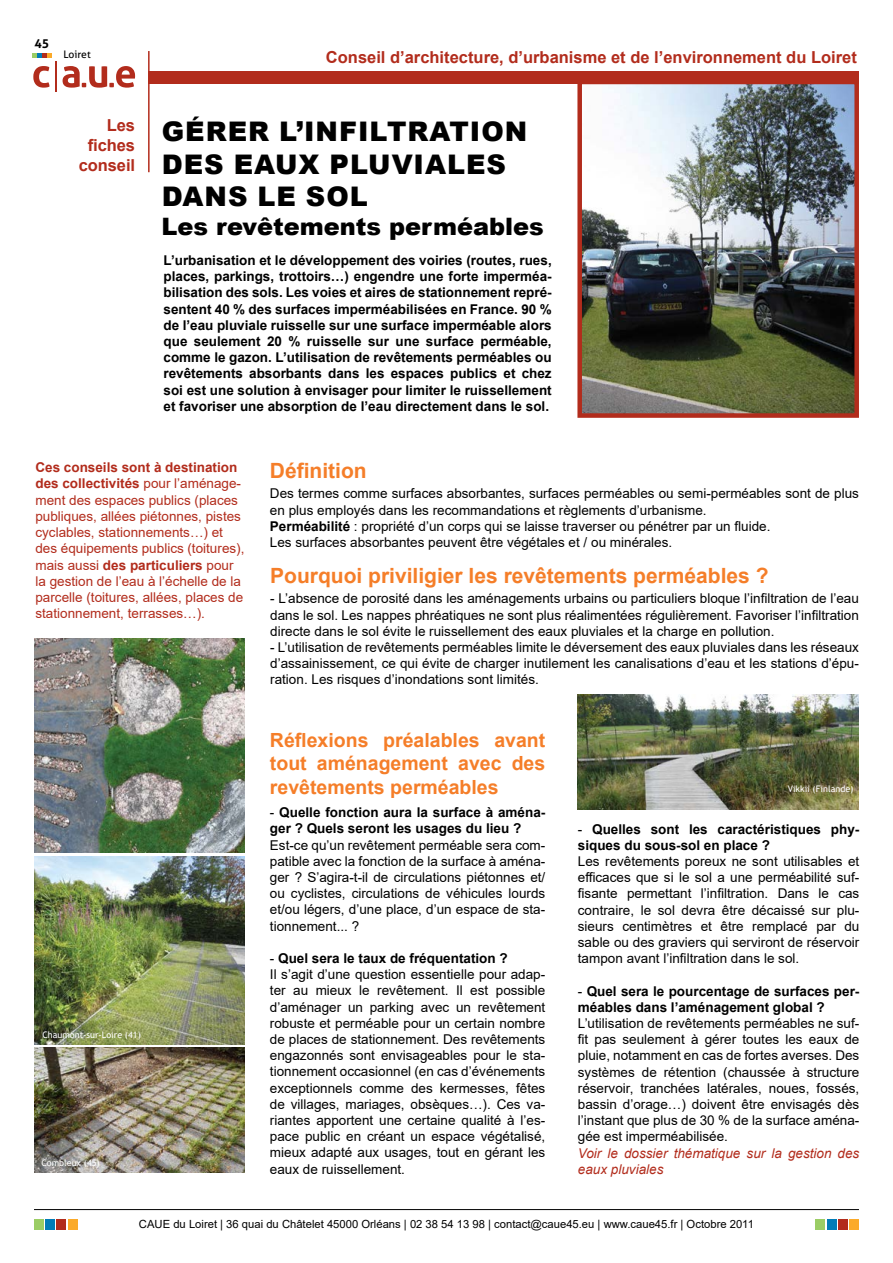
<style>
.page{position:relative;width:893px;height:1263px;background:#fff}
.page>*{position:absolute;margin:0;border:0;box-sizing:border-box;transform-origin:0 0}
.t1{font:900 27px/32.4px "Arial";letter-spacing:.035em;color:#000}
.t2{font:900 24px "Arial";color:#000}
.t3{font:700 21px "Arial";color:#f57e29}
.t4{font:700 19.5px/23.4px "Arial";color:#f57e29;text-align:justify}
.t5{font:700 16.5px/19.8px "Arial";color:#b22c1c;text-align:right}
.t6{font:13.5px/16.2px "Arial";color:#000;text-align:justify}
.t7{font:700 13.5px/16.2px "Arial";color:#000}
.t8{font:13.5px/16.2px "Arial";color:#b22c1c}
.t9{font:italic 13.5px/16.2px "Arial";color:#b22c1c}
.t10{font:700 12.3px "Aller";color:#000}
.t11{font:11.25px "Arial";color:#000}
.t12{font:10.35px "Aller";color:#000}
.t13{font:9px "Trebuchet MS";color:#fff}
.s1{font-weight:700}
.s2{font-weight:400}
</style>
<div class="page">
<hr style="left:34px;top:1209px;width:825px;height:1px;background:#000">
<div style="left:149px;top:71px;width:710px;height:13px;background:#b22c1c"></div>
<svg style="left:33px;top:53px;width:19px;height:5px"></svg>
<hr style="left:56px;top:61px;width:1px;height:31px;background:#b22c1c">
<svg style="left:33px;top:66px;width:16px;height:22px"></svg>
<svg style="left:63px;top:66px;width:72px;height:22px"></svg>
<div style="left:45px;top:1219px;width:10px;height:10px;background:#017cb7"></div>
<div style="left:34px;top:1219px;width:10px;height:10px;background:#9bcd65"></div>
<div style="left:68px;top:1219px;width:9px;height:10px;background:#fbaa29"></div>
<div style="left:56px;top:1219px;width:10px;height:10px;background:#b22c1c"></div>
<div style="left:827px;top:1219px;width:9px;height:10px;background:#017cb7"></div>
<div style="left:815px;top:1219px;width:10px;height:10px;background:#9bcd65"></div>
<div style="left:849px;top:1219px;width:10px;height:10px;background:#fbaa29"></div>
<div style="left:838px;top:1219px;width:10px;height:10px;background:#b22c1c"></div>
<hr style="left:148px;top:51px;width:2px;height:121px;background:#b22c1c">
<img style="left:34px;top:638px;width:210px;height:215px">
<img style="left:582px;top:85px;width:272px;height:328px">
<div style="left:577px;top:80px;width:282px;height:338px;border:4px solid #b22c1c"></div>
<img style="left:34px;top:856px;width:210px;height:188px">
<img style="left:34px;top:1047px;width:210px;height:125px">
<img style="left:577px;top:694px;width:282px;height:115px">
<p class="t10" style="left:35px;top:36px;width:16px">45</p>
<p class="t12" style="left:63px;top:48px;width:29px">Loiret</p>
<p class="t5" style="left:79px;top:116px;width:58px">Les fiches conseil</p>
<p class="t5" style="left:326px;top:48px;width:532px">Conseil d’architecture, d’urbanisme et de l’environnement du Loiret</p>
<h1 class="t1" style="left:162px;top:114px;width:367px">GÉRER L’INFILTRATION<br>DES EAUX PLUVIALES<br>DANS LE SOL</h1>
<h2 class="t2" style="left:161px;top:209px;width:384px">LES REVÊTEMENTS PERMÉABLES</h2>
<p class="t7" style="left:163px;top:252px;width:390px;text-align:justify">L’urbanisation et le développement des voiries (routes, rues, places, parkings, trottoirs…) engendre une forte imperméa&shy;bilisation des sols. Les voies et aires de stationnement repré&shy;sentent 40 % des surfaces imperméabilisées en France. 90 % de l’eau pluviale ruisselle sur une surface imperméable alors que seulement 20 % ruisselle sur une surface perméable, comme le gazon. L’utilisation de revêtements perméables ou revêtements absorbants dans les espaces publics et chez soi est une solution à envisager pour limiter le ruissellement et favoriser une absorption de l’eau directement dans le sol.</p>
<p class="t8" style="left:35px;top:459px;width:211px"><span class="s1">Ces conseils sont à destination des collectivités</span> pour l’aménage&shy;ment des espaces publics (places publiques, allées piétonnes, pistes cyclables, stationnements…) et des équipements publics (toitures), mais aussi <span class="s1">des particuliers</span> pour la gestion de l’eau à l’échelle de la parcelle (toitures, allées, places de stationnement, terrasses…).</p>
<p class="t13" style="left:43px;top:1029px;width:100px">Chaumont-sur-Loire (41)</p>
<p class="t13" style="left:41px;top:1157px;width:60px">Combleux (45)</p>
<h3 class="t3" style="left:270px;top:456px;width:98px">Définition</h3>
<p class="t6" style="left:270px;top:485px;width:590px;text-align:left">Des termes comme surfaces absorbantes, surfaces perméables ou semi-perméables sont de plus en plus employés dans les recommandations et règlements d’urbanisme.<br><span class="s1">Perméabilité</span> : propriété d’un corps qui se laisse traverser ou pénétrer par un fluide.<br>Les surfaces absorbantes peuvent être végétales et / ou minérales.</p>
<h3 class="t3" style="left:270px;top:560px;width:500px">Pourquoi priviligier les revêtements perméables ?</h3>
<p class="t6" style="left:270px;top:590px;width:590px">- L’absence de porosité dans les aménagements urbains ou particuliers bloque l’infiltration de l’eau dans le sol. Les nappes phréatiques ne sont plus réalimentées régulièrement. Favoriser l’infiltration directe dans le sol évite le ruissellement des eaux pluviales et la charge en pollution.</p>
<p class="t6" style="left:270px;top:639px;width:590px">- L’utilisation de revêtements perméables limite le déversement des eaux pluviales dans les réseaux d’assainissement, ce qui évite de charger inutilement les canalisations d’eau et les stations d’épu&shy;ration. Les risques d’inondations sont limités.</p>
<h3 class="t4" style="left:270px;top:728px;width:277px">Réflexions préalables avant tout aménagement avec des revêtements perméables</h3>
<p class="t7" style="left:270px;top:804px;width:277px"><span class="s2">-</span> Quelle fonction aura la surface à aména&shy;ger ? Quels seront les usages du lieu ?</p>
<p class="t6" style="left:270px;top:837px;width:277px">Est-ce qu’un revêtement perméable sera com&shy;patible avec la fonction de la surface à aména&shy;ger ? S’agira-t-il de circulations piétonnes et/ ou cyclistes, circulations de véhicules lourds et/ou légers, d’une place, d’un espace de sta&shy;tionnement... ?</p>
<p class="t6" style="left:270px;top:950px;width:277px;text-align:left">- <span class="s1">Quel sera le taux de fréquentation ?<br></span>Il s’agit d’une question essentielle pour adap&shy;ter au mieux le revêtement. Il est possible d’aménager un parking avec un revêtement robuste et perméable pour un certain nombre de places de stationnement. Des revêtements engazonnés sont envisageables pour le sta&shy;tionnement occasionnel (en cas d’événements exceptionnels comme des kermesses, fêtes de villages, mariages, obsèques…). Ces va&shy;riantes apportent une certaine qualité à l’es&shy;pace public en créant un espace végétalisé, mieux adapté aux usages, tout en gérant les eaux de ruissellement.</p>
<p class="t13" style="left:788px;top:783px;width:67px">Vikkii (Finlande)</p>
<p class="t7" style="left:578px;top:821px;width:283px"><span class="s2">-</span> Quelles sont les caractéristiques phy&shy;siques du sous-sol en place ?</p>
<p class="t6" style="left:578px;top:853px;width:283px">Les revêtements poreux ne sont utilisables et efficaces que si le sol a une perméabilité suf&shy;fisante permettant l’infiltration. Dans le cas contraire, le sol devra être décaissé sur plu&shy;sieurs centimètres et être remplacé par du sable ou des graviers qui serviront de réservoir tampon avant l’infiltration dans le sol.</p>
<p class="t7" style="left:578px;top:983px;width:283px"><span class="s2">-</span> Quel sera le pourcentage de surfaces per&shy;méables dans l’aménagement global ?</p>
<p class="t6" style="left:578px;top:1015px;width:283px">L’utilisation de revêtements perméables ne suf&shy;fit pas seulement à gérer toutes les eaux de pluie, notamment en cas de fortes averses. Des systèmes de rétention (chaussée à structure réservoir, tranchées latérales, noues, fossés, bassin d’orage…) doivent être envisagés dès l’instant que plus de 30 % de la surface aména&shy;gée est imperméabilisée.</p>
<p class="t9" style="left:578px;top:1145px;width:283px">Voir le dossier thématique sur la gestion des eaux pluviales</p>
<p class="t11" style="left:139px;top:1217px;width:616px">CAUE du Loiret | 36 quai du Châtelet 45000 Orléans | 02 38 54 13 98 | contact@caue45.eu | www.caue45.fr | Octobre 2011</p>
</div>
